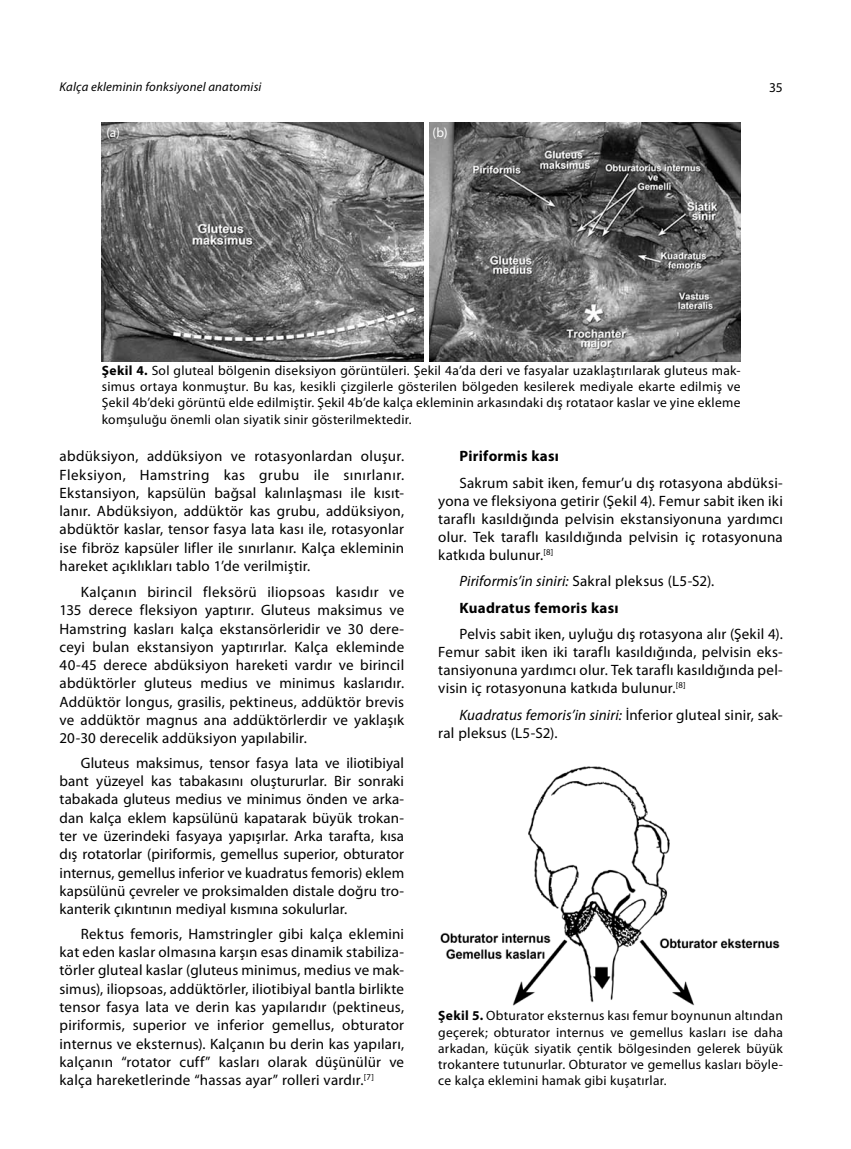
<style>
.page{position:relative;width:851px;height:1149px;background:#fff}
.page>*{position:absolute;margin:0;border:0;box-sizing:border-box;transform-origin:0 0}
.t1{font:15px/18.3px "Myriad Pro";letter-spacing:.01em;color:#000;text-align:justify}
.t2{font:700 15px "Myriad Pro";letter-spacing:.02em;color:#000}
.t3{font:13.5px/16.2px "Myriad Pro";letter-spacing:.015em;color:#000;text-align:justify}
.t4{font:13.5px "Myriad Pro";color:#fff}
.t5{font:italic 12.75px "Myriad Pro";letter-spacing:.015em;color:#000}
.s1{font-weight:700}
.s2{font-style:italic}
</style>
<div class="page">
<img style="left:102px;top:122px;width:638px;height:239px">
<hr style="left:424px;top:121px;width:4px;height:241px;background:#fff">
<img style="left:440px;top:766px;width:340px;height:240px">
<p class="t5" style="left:60px;top:79px;width:203px">Kalça ekleminin fonksiyonel anatomisi</p>
<p class="t3" style="left:769px;top:79px;width:15px">35</p>
<p class="t4" style="left:106px;top:124px;width:15px">(a)</p>
<p class="t4" style="left:432px;top:124px;width:17px">(b)</p>
<p class="t3" style="left:102px;top:362px;width:640px"><span class="s1">Şekil 4.</span> Sol gluteal bölgenin diseksiyon görüntüleri. Şekil 4a’da deri ve fasyalar uzaklaştırılarak gluteus mak&shy;simus ortaya konmuştur. Bu kas, kesikli çizgilerle gösterilen bölgeden kesilerek mediyale ekarte edilmiş ve Şekil 4b’deki görüntü elde edilmiştir. Şekil 4b’de kalça ekleminin arkasındaki dış rotataor kaslar ve yine ekleme komşuluğu önemli olan siyatik sinir gösterilmektedir.</p>
<p class="t1" style="left:60px;top:446px;width:346px">abdüksiyon, addüksiyon ve rotasyonlardan oluşur.<br>Fleksiyon, Hamstring kas grubu ile sınırlanır.<br>Ekstansiyon, kapsülün bağsal kalınlaşması ile kısıt&shy;lanır. Abdüksiyon, addüktör kas grubu, addüksiyon, abdüktör kaslar, tensor fasya lata kası ile, rotasyonlar ise fibröz kapsüler lifler ile sınırlanır. Kalça ekleminin hareket açıklıkları tablo 1’de verilmiştir.</p>
<p class="t1" style="left:60px;top:582px;width:346px;text-indent:21px">Kalçanın birincil fleksörü iliopsoas kasıdır ve 135 derece fleksiyon yaptırır. Gluteus maksimus ve Hamstring kasları kalça ekstansörleridir ve 30 dere&shy;ceyi bulan ekstansiyon yaptırırlar. Kalça ekleminde 40-45 derece abdüksiyon hareketi vardır ve birincil abdüktörler gluteus medius ve minimus kaslarıdır.<br>Addüktör longus, grasilis, pektineus, addüktör brevis ve addüktör magnus ana addüktörlerdir ve yaklaşık 20-30 derecelik addüksiyon yapılabilir.</p>
<p class="t1" style="left:60px;top:753px;width:346px;text-indent:21px">Gluteus maksimus, tensor fasya lata ve iliotibiyal bant yüzeyel kas tabakasını oluştururlar. Bir sonraki tabakada gluteus medius ve minimus önden ve arka&shy;dan kalça eklem kapsülünü kapatarak büyük trokan&shy;ter ve üzerindeki fasyaya yapışırlar. Arka tarafta, kısa dış rotatorlar (piriformis, gemellus superior, obturator internus, gemellus inferior ve kuadratus femoris) eklem kapsülünü çevreler ve proksimalden distale doğru tro&shy;kanterik çıkıntının mediyal kısmına sokulurlar.</p>
<p class="t1" style="left:60px;top:924px;width:346px;text-indent:21px">Rektus femoris, Hamstringler gibi kalça eklemini kat eden kaslar olmasına karşın esas dinamik stabiliza&shy;törler gluteal kaslar (gluteus minimus, medius ve mak&shy;simus), iliopsoas, addüktörler, iliotibiyal bantla birlikte tensor fasya lata ve derin kas yapılarıdır (pektineus, piriformis, superior ve inferior gemellus, obturator internus ve eksternus). Kalçanın bu derin kas yapıları, kalçanın “rotator cuff” kasları olarak düşünülür ve kalça hareketlerinde “hassas ayar” rolleri vardır.<sup>[7]</sup></p>
<p class="t2" style="left:459px;top:446px;width:101px">Piriformis kası</p>
<p class="t1" style="left:438px;top:473px;width:346px;text-indent:21px">Sakrum sabit iken, femur’u dış rotasyona abdüksi&shy;yona ve fleksiyona getirir (Şekil 4). Femur sabit iken iki taraflı kasıldığında pelvisin ekstansiyonuna yardımcı olur. Tek taraflı kasıldığında pelvisin iç rotasyonuna katkıda bulunur.<sup>[8]</sup></p>
<p class="t1" style="left:459px;top:567px;width:256px;line-height:26.5px"><span class="s2">Piriformis’in siniri:</span> Sakral pleksus (L5-S2).<br><span class="s1">Kuadratus femoris kası</span></p>
<p class="t1" style="left:438px;top:625px;width:346px;text-indent:21px">Pelvis sabit iken, uyluğu dış rotasyona alır (Şekil 4).<br>Femur sabit iken iki taraflı kasıldığında, pelvisin eks&shy;tansiyonuna yardımcı olur. Tek taraflı kasıldığında pel&shy;visin iç rotasyonuna katkıda bulunur.<sup>[8]</sup></p>
<p class="t1" style="left:438px;top:705px;width:346px;text-indent:21px"><span class="s2">Kuadratus femoris’in siniri:</span> İnferior gluteal sinir, sak&shy;ral pleksus (L5-S2).</p>
<p class="t3" style="left:438px;top:1007px;width:346px"><span class="s1">Şekil 5.</span> Obturator eksternus kası femur boynunun altından geçerek; obturator internus ve gemellus kasları ise daha arkadan, küçük siyatik çentik bölgesinden gelerek büyük trokantere tutunurlar. Obturator ve gemellus kasları böyle&shy;ce kalça eklemini hamak gibi kuşatırlar.</p>
</div>
